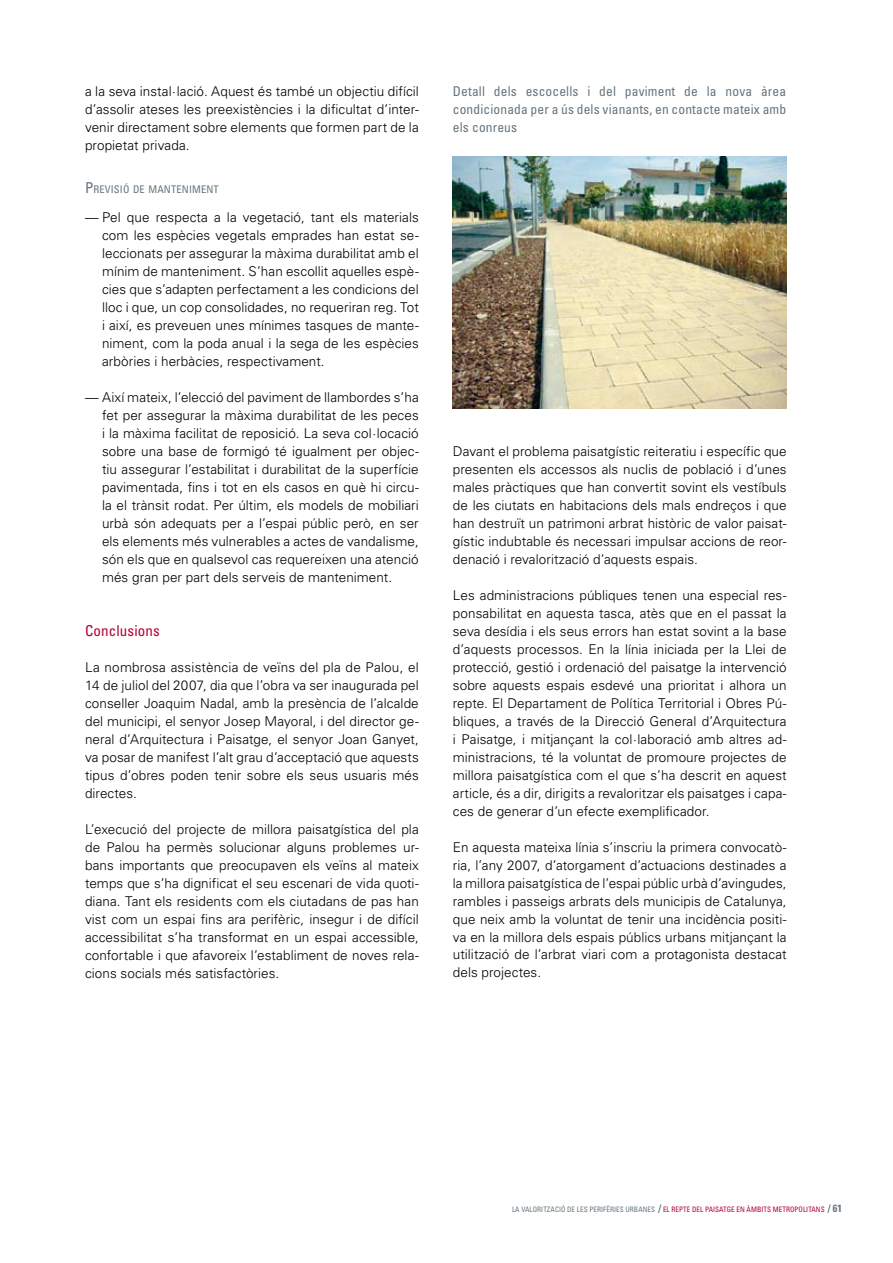
<style>
.page{position:relative;width:893px;height:1263px;background:#fff}
.page>*{position:absolute;margin:0;border:0;box-sizing:border-box;transform-origin:0 0}
.t1{font:condensed 15px "Univers";color:#b30033}
.t2{font:300 13.5px/18px "Univers";letter-spacing:.005em;color:#000;text-align:justify}
.t3{font:condensed 13.5px/18px "Univers";letter-spacing:.01em;color:#66757e;text-align:justify}
.t4{font:condensed 10.5px "Univers";letter-spacing:.015em;color:#66757e}
.t5{font:condensed 7.5px "Univers";letter-spacing:.01em;color:#66757e;scale:.95 1}
.t6{font:condensed 7.5px "Univers";letter-spacing:.01em;color:#b30033;scale:.95 1}
.s1{font-size:15px}
.s2{font-weight:700;font-size:10.5px}
.s3{color:#b30033}
.s4{font-weight:700;font-size:10.5px;color:#66757e}
</style>
<div class="page">
<img style="left:453px;top:157px;width:334px;height:251px">
<p class="t2" style="left:85px;top:82px;width:335px">a la seva instal·lació. Aquest és també un objectiu difícil d’assolir ateses les preexistències i la dificultat d’inter&shy;venir directament sobre elements que formen part de la propietat privada.</p>
<p class="t4" style="left:85px;top:183px;width:135px"><span class="s1">P</span>REVISIÓ DE MANTENIMENT</p>
<p class="t2" style="left:102px;top:208px;width:318px;text-indent:-17px">— Pel que respecta a la vegetació, tant els materials com les espècies vegetals emprades han estat se&shy;leccionats per assegurar la màxima durabilitat amb el mínim de manteniment. S’han escollit aquelles espè&shy;cies que s’adapten perfectament a les condicions del lloc i que, un cop consolidades, no requeriran reg. Tot i així, es preveuen unes mínimes tasques de mante&shy;niment, com la poda anual i la sega de les espècies arbòries i herbàcies, respectivament.</p>
<p class="t2" style="left:102px;top:388px;width:318px;text-indent:-17px">— Així mateix, l’elecció del paviment de llambordes s’ha fet per assegurar la màxima durabilitat de les peces i la màxima facilitat de reposició. La seva col·locació sobre una base de formigó té igualment per objec&shy;tiu assegurar l’estabilitat i durabilitat de la superfície pavimentada, fins i tot en els casos en què hi circu&shy;la el trànsit rodat. Per últim, els models de mobiliari urbà són adequats per a l’espai públic però, en ser els elements més vulnerables a actes de vandalisme, són els que en qualsevol cas requereixen una atenció més gran per part dels serveis de manteniment.</p>
<p class="t1" style="left:85px;top:621px;width:76px">Conclusions</p>
<p class="t2" style="left:85px;top:658px;width:335px">La nombrosa assistència de veïns del pla de Palou, el 14 de juliol del 2007, dia que l’obra va ser inaugurada pel conseller Joaquim Nadal, amb la presència de l’alcalde del municipi, el senyor Josep Mayoral, i del director ge&shy;neral d’Arquitectura i Paisatge, el senyor Joan Ganyet, va posar de manifest l’alt grau d’acceptació que aquests tipus d’obres poden tenir sobre els seus usuaris més directes.</p>
<p class="t2" style="left:85px;top:820px;width:335px">L’execució del projecte de millora paisatgística del pla de Palou ha permès solucionar alguns problemes ur&shy;bans importants que preocupaven els veïns al mateix temps que s’ha dignificat el seu escenari de vida quoti&shy;diana. Tant els residents com els ciutadans de pas han vist com un espai fins ara perifèric, insegur i de difícil accessibilitat s’ha transformat en un espai accessible, confortable i que afavoreix l’establiment de noves rela&shy;cions socials més satisfactòries.</p>
<p class="t3" style="left:453px;top:82px;width:335px">Detall dels escocells i del paviment de la nova àrea condicionada per a ús dels vianants, en contacte mateix amb els conreus</p>
<p class="t2" style="left:453px;top:442px;width:335px">Davant el problema paisatgístic reiteratiu i específic que presenten els accessos als nuclis de població i d’unes males pràctiques que han convertit sovint els vestíbuls de les ciutats en habitacions dels mals endreços i que han destruït un patrimoni arbrat històric de valor paisat&shy;gístic indubtable és necessari impulsar accions de reor&shy;denació i revalorització d’aquests espais.</p>
<p class="t2" style="left:453px;top:586px;width:335px">Les administracions públiques tenen una especial res&shy;ponsabilitat en aquesta tasca, atès que en el passat la seva desídia i els seus errors han estat sovint a la base d’aquests processos. En la línia iniciada per la Llei de protecció, gestió i ordenació del paisatge la intervenció sobre aquests espais esdevé una prioritat i alhora un repte. El Departament de Política Territorial i Obres Pú&shy;bliques, a través de la Direcció General d’Arquitectura i Paisatge, i mitjançant la col·laboració amb altres ad&shy;ministracions, té la voluntat de promoure projectes de millora paisatgística com el que s’ha descrit en aquest article, és a dir, dirigits a revaloritzar els paisatges i capa&shy;ces de generar d’un efecte exemplificador.</p>
<p class="t2" style="left:453px;top:838px;width:335px">En aquesta mateixa línia s’inscriu la primera convocatò&shy;ria, l’any 2007, d’atorgament d’actuacions destinades a la millora paisatgística de l’espai públic urbà d’avingudes, rambles i passeigs arbrats dels municipis de Catalunya, que neix amb la voluntat de tenir una incidència positi&shy;va en la millora dels espais públics urbans mitjançant la utilització de l’arbrat viari com a protagonista destacat dels projectes.</p>
<p class="t5" style="left:512px;top:1205px;width:15px">LA VALO</p>
<p class="t5" style="left:537px;top:1205px;width:147px">RITZACI Ó D E LES PERIFÈRI ES URBAN ES <span class="s2">/</span> <span class="s3">El repte</span></p>
<p class="t6" style="left:692px;top:1205px;width:91px">del paisatge en àmb its metr</p>
<p class="t6" style="left:790px;top:1205px;width:56px">opolitans <span class="s4">/ 61</span></p>
</div>
